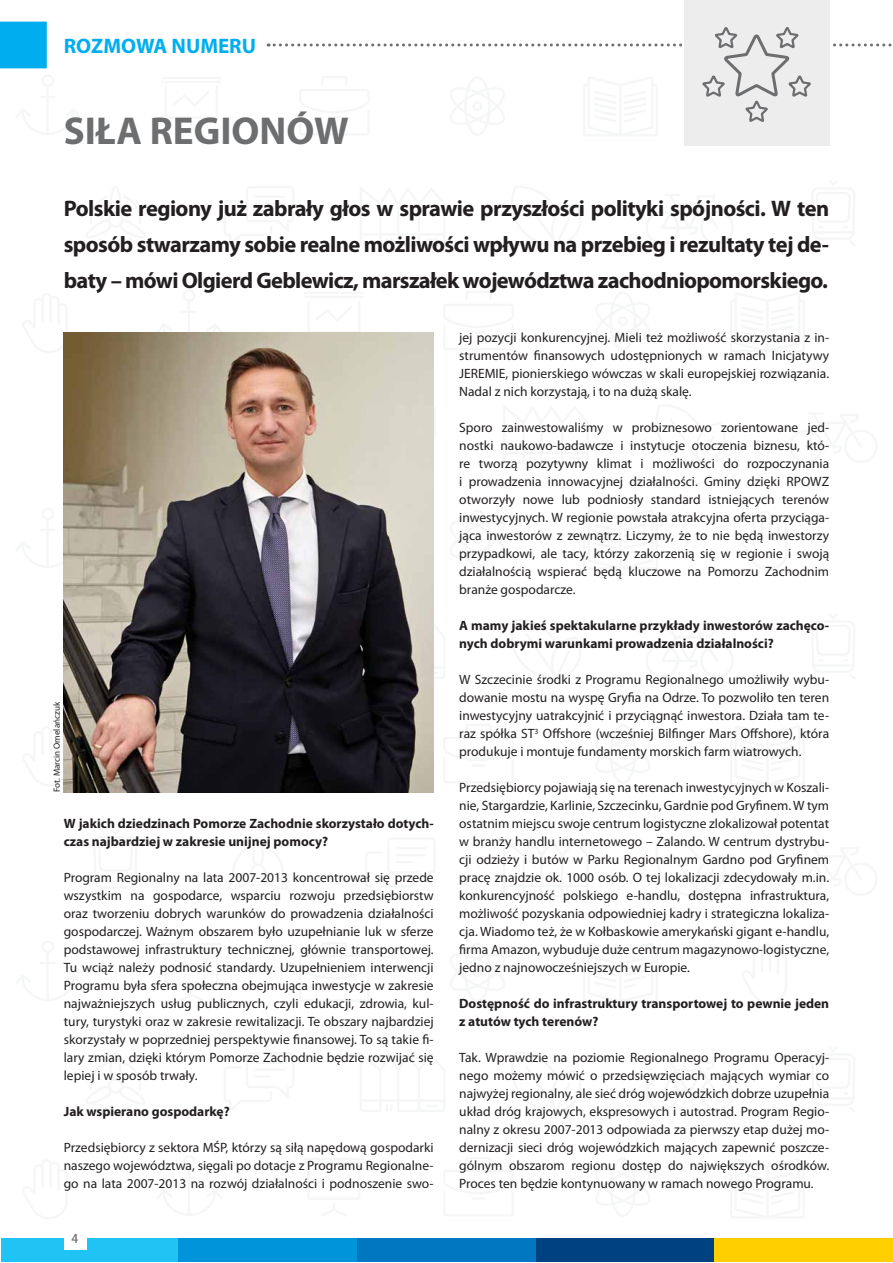
<style>
.page{position:relative;width:893px;height:1263px;background:#fff}
.page>*{position:absolute;margin:0;border:0;box-sizing:border-box;transform-origin:0 0}
.t1{font:700 39px "Myriad Pro";color:#6d6e70}
.t2{font:700 22.5px/36px "Myriad Pro";letter-spacing:-.03em;color:#231f20;text-align:justify}
.t3{font:700 21px "Myriad Pro";color:#00aeef}
.t4{font:13.5px/18px "Myriad Pro";color:#231f20;text-align:justify}
.t5{font:700 13.5px/18px "Myriad Pro";color:#231f20}
.t6{font:12px "Koz Go Pr 6 N Medium 90 msp RKSJ H";color:#6d6e70}
.t7{font:9px "Myriad Pro";color:#231f20}
</style>
<div class="page">
<hr style="left:188px;top:300px;width:2px;height:50px;background:#f5f6f6">
<svg style="left:156px;top:332px;width:66px;height:1px"></svg>
<hr style="left:304px;top:296px;width:60px;height:2px;background:#f5f6f6">
<hr style="left:304px;top:292px;width:60px;height:2px;background:#f5f6f6">
<svg style="left:307px;top:332px;width:53px;height:1px"></svg>
<svg style="left:63px;top:332px;width:5px;height:21px"></svg>
<hr style="left:255px;top:196px;width:30px;height:2px;background:#f5f6f6">
<hr style="left:255px;top:202px;width:30px;height:3px;background:#f5f6f6">
<hr style="left:255px;top:209px;width:16px;height:3px;background:#f5f6f6">
<hr style="left:808px;top:412px;width:16px;height:3px;background:#f5f6f6">
<hr style="left:46px;top:85px;width:3px;height:50px;background:#f5f6f6">
<hr style="left:161px;top:81px;width:60px;height:2px;background:#f5f6f6">
<hr style="left:161px;top:77px;width:60px;height:2px;background:#f5f6f6">
<svg style="left:63px;top:726px;width:1px;height:60px"></svg>
<hr style="left:808px;top:845px;width:16px;height:3px;background:#f5f6f6">
<hr style="left:46px;top:518px;width:3px;height:50px;background:#f5f6f6">
<svg style="left:63px;top:541px;width:1px;height:27px"></svg>
<hr style="left:188px;top:1166px;width:2px;height:50px;background:#f5f6f6">
<hr style="left:304px;top:1162px;width:60px;height:2px;background:#f5f6f6">
<hr style="left:304px;top:1158px;width:60px;height:2px;background:#f5f6f6">
<hr style="left:255px;top:1062px;width:30px;height:2px;background:#f5f6f6">
<hr style="left:255px;top:1068px;width:30px;height:3px;background:#f5f6f6">
<hr style="left:255px;top:1075px;width:16px;height:3px;background:#f5f6f6">
<hr style="left:46px;top:951px;width:3px;height:50px;background:#f5f6f6">
<hr style="left:161px;top:947px;width:60px;height:2px;background:#f5f6f6">
<hr style="left:161px;top:943px;width:60px;height:2px;background:#f5f6f6">
<div style="left:1px;top:1238px;width:178px;height:24px;background:#1fc4f4"></div>
<div style="left:179px;top:1238px;width:178px;height:24px;background:#0095da"></div>
<div style="left:357px;top:1238px;width:179px;height:24px;background:#0077c0"></div>
<div style="left:536px;top:1238px;width:178px;height:24px;background:#004181"></div>
<div style="left:714px;top:1238px;width:179px;height:24px;background:#ffcf00"></div>
<div style="left:1px;top:22px;width:46px;height:46px;background:#00aeef"></div>
<div style="left:684px;top:0;width:145px;height:145px;background:#ededee"></div>
<div style="left:64px;top:1227px;width:22px;height:22px;background:#fff"></div>
<img style="left:64px;top:333px;width:370px;height:459px">
<svg style="left:268px;top:28px;width:624px;height:109px"></svg>
<h3 class="t3" style="left:64px;top:38px;width:194px">ROZMOWA NUMERU</h3>
<h1 class="t1" style="left:64px;top:116px;width:286px">SIŁA REGIONÓW</h1>
<p class="t2" style="left:64px;top:192px;width:767px">Polskie regiony już zabrały głos w sprawie przyszłości polityki spójności. W ten sposób stwarzamy sobie realne możliwości wpływu na przebieg i rezultaty tej de&shy;baty – mówi Olgierd Geblewicz, marszałek województwa zachodniopomorskiego.</p>
<p class="t7" style="left:53px;top:792px;width:92px;rotate:-90deg">Fot. Marcin Omelańczuk</p>
<p class="t5" style="left:64px;top:816px;width:371px">W jakich dziedzinach Pomorze Zachodnie skorzystało dotych&shy;czas najbardziej w zakresie unijnej pomocy?</p>
<p class="t4" style="left:64px;top:870px;width:371px">Program Regionalny na lata 2007-2013 koncentrował się przede wszystkim na gospodarce, wsparciu rozwoju przedsiębiorstw oraz tworzeniu dobrych warunków do prowadzenia działalności gospodarczej. Ważnym obszarem było uzupełnianie luk w sferze podstawowej infrastruktury technicznej, głównie transportowej.<br>Tu wciąż należy podnosić standardy. Uzupełnieniem interwencji Programu była sfera społeczna obejmująca inwestycje w zakresie najważniejszych usług publicznych, czyli edukacji, zdrowia, kul&shy;tury, turystyki oraz w zakresie rewitalizacji. Te obszary najbardziej skorzystały w poprzedniej perspektywie finansowej. To są takie fi&shy;lary zmian, dzięki którym Pomorze Zachodnie będzie rozwijać się lepiej i w sposób trwały.</p>
<p class="t5" style="left:64px;top:1104px;width:167px">Jak wspierano gospodarkę?</p>
<p class="t4" style="left:64px;top:1140px;width:371px">Przedsiębiorcy z sektora MŚP, którzy są siłą napędową gospodarki naszego województwa, sięgali po dotacje z Programu Regionalne&shy;go na lata 2007-2013 na rozwój działalności i podnoszenie swo-</p>
<p class="t6" style="left:72px;top:1234px;width:8px">4</p>
<p class="t4" style="left:459px;top:330px;width:371px">jej pozycji konkurencyjnej. Mieli też możliwość skorzystania z in&shy;strumentów finansowych udostępnionych w ramach Inicjatywy JEREMIE, pionierskiego wówczas w skali europejskiej rozwiązania.<br>Nadal z nich korzystają, i to na dużą skalę.</p>
<p class="t4" style="left:459px;top:420px;width:371px">Sporo zainwestowaliśmy w probiznesowo zorientowane jed&shy;nostki naukowo-badawcze i instytucje otoczenia biznesu, któ&shy;re tworzą pozytywny klimat i możliwości do rozpoczynania i prowadzenia innowacyjnej działalności. Gminy dzięki RPOWZ otworzyły nowe lub podniosły standard istniejących terenów inwestycyjnych. W regionie powstała atrakcyjna oferta przyciąga&shy;jąca inwestorów z zewnątrz. Liczymy, że to nie będą inwestorzy przypadkowi, ale tacy, którzy zakorzenią się w regionie i swoją działalnością wspierać będą kluczowe na Pomorzu Zachodnim branże gospodarcze.</p>
<p class="t5" style="left:459px;top:618px;width:371px">A mamy jakieś spektakularne przykłady inwestorów zachęco&shy;nych dobrymi warunkami prowadzenia działalności?</p>
<p class="t4" style="left:459px;top:672px;width:371px">W Szczecinie środki z Programu Regionalnego umożliwiły wybu&shy;dowanie mostu na wyspę Gryfia na Odrze. To pozwoliło ten teren inwestycyjny uatrakcyjnić i przyciągnąć inwestora. Działa tam te&shy;raz spółka ST<sup>3</sup> Offshore (wcześniej Bilfinger Mars Offshore), która produkuje i montuje fundamenty morskich farm wiatrowych.</p>
<p class="t4" style="left:459px;top:780px;width:371px">Przedsiębiorcy pojawiają się na terenach inwestycyjnych w Koszali&shy;nie, Stargardzie, Karlinie, Szczecinku, Gardnie pod Gryfinem. W tym ostatnim miejscu swoje centrum logistyczne zlokalizował potentat w branży handlu internetowego – Zalando. W centrum dystrybu&shy;cji odzieży i butów w Parku Regionalnym Gardno pod Gryfinem pracę znajdzie ok. 1000 osób. O tej lokalizacji zdecydowały m.in. konkurencyjność polskiego e-handlu, dostępna infrastruktura, możliwość pozyskania odpowiedniej kadry i strategiczna lokaliza&shy;cja. Wiadomo też, że w Kołbaskowie amerykański gigant e-handlu, firma Amazon, wybuduje duże centrum magazynowo-logistyczne, jedno z najnowocześniejszych w Europie.</p>
<p class="t5" style="left:459px;top:996px;width:371px">Dostępność do infrastruktury transportowej to pewnie jeden z atutów tych terenów?</p>
<p class="t4" style="left:459px;top:1050px;width:371px">Tak. Wprawdzie na poziomie Regionalnego Programu Operacyj&shy;nego możemy mówić o przedsięwzięciach mających wymiar co najwyżej regionalny, ale sieć dróg wojewódzkich dobrze uzupełnia układ dróg krajowych, ekspresowych i autostrad. Program Regio&shy;nalny z okresu 2007-2013 odpowiada za pierwszy etap dużej mo&shy;dernizacji sieci dróg wojewódzkich mających zapewnić poszcze&shy;gólnym obszarom regionu dostęp do największych ośrodków.<br>Proces ten będzie kontynuowany w ramach nowego Programu.</p>
</div>
